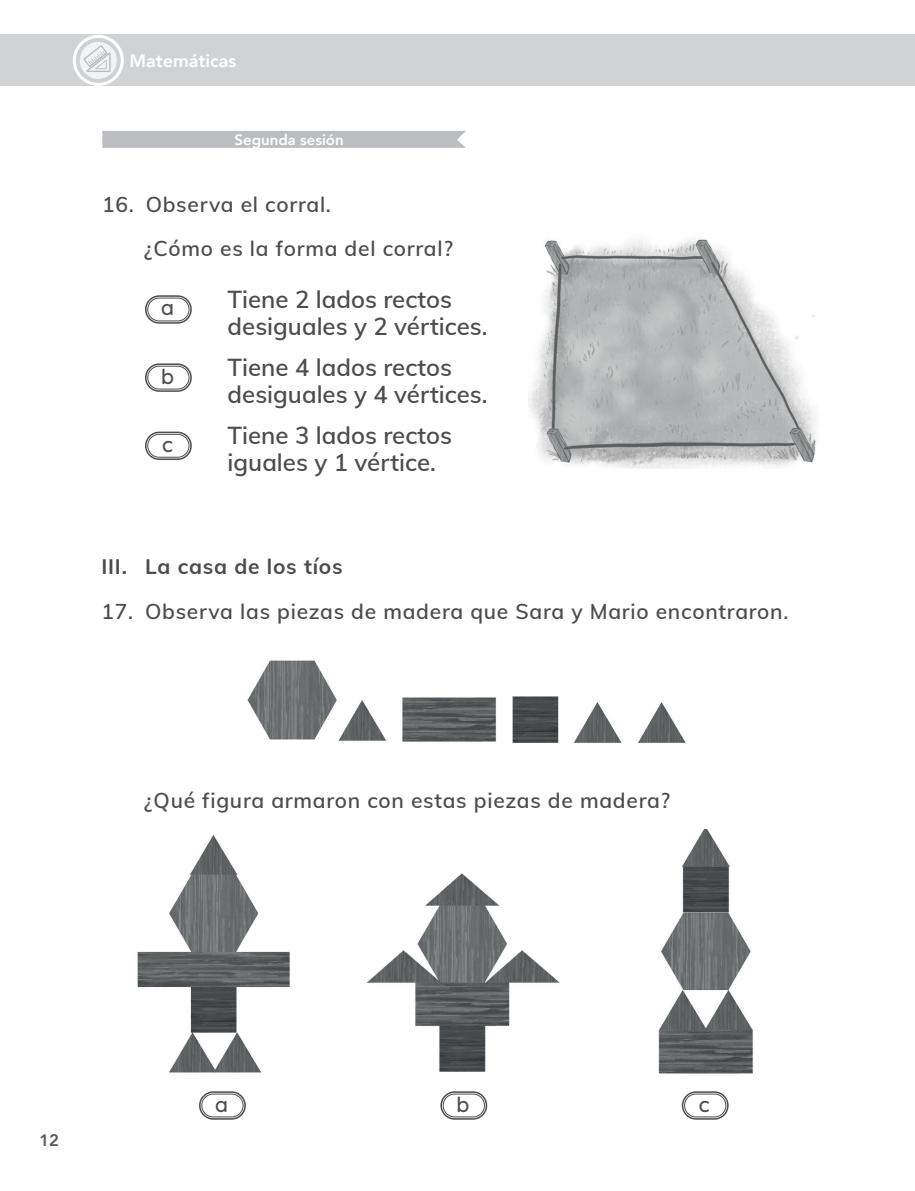
<style>
.page{position:relative;width:915px;height:1191px;background:#fff}
.page>*{position:absolute;margin:0;border:0;box-sizing:border-box;transform-origin:0 0}
.t1{font:600 24px/27px "Muli";color:#4b4c4d}
.t2{font:600 21px "Muli";letter-spacing:.035em;color:#4b4c4d}
.t3{font:700 21px "Muli";letter-spacing:.035em;color:#4b4c4d}
.t4{font:500 21px "Quicksand";color:#4b4c4d}
.t5{font:800 18px "Avenir";color:#fff}
.t6{font:800 16.5px "Avenir";color:#57585a}
.t7{font:800 15px "Avenir";color:#fff}
</style>
<div class="page">
<div style="left:0;top:34px;width:914px;height:52px;background:#d1d2d4"></div>
<div style="left:73px;top:35px;width:51px;height:51px;background:#fff;border-radius:50%"></div>
<div style="left:76px;top:38px;width:45px;height:45px;background:#cfd0d2;border-radius:50%"></div>
<div style="left:80px;top:42px;width:37px;height:37px;background:#f2f3f4;border-radius:50%"></div>
<svg style="left:82px;top:44px;width:29px;height:29px"></svg>
<div style="left:145px;top:295px;width:47px;height:29px;border:2px solid #4b4c4d;border-radius:13px"></div>
<div style="left:147px;top:298px;width:42px;height:23px;border:1px solid #4b4c4d;border-radius:11px"></div>
<div style="left:145px;top:363px;width:47px;height:29px;border:2px solid #4b4c4d;border-radius:13px"></div>
<div style="left:147px;top:366px;width:42px;height:23px;border:1px solid #4b4c4d;border-radius:11px"></div>
<div style="left:145px;top:431px;width:47px;height:29px;border:2px solid #4b4c4d;border-radius:13px"></div>
<div style="left:147px;top:434px;width:42px;height:23px;border:1px solid #4b4c4d;border-radius:11px"></div>
<img style="left:528px;top:239px;width:288px;height:230px">
<div style="left:199px;top:1091px;width:47px;height:28px;border:2px solid #4b4c4d;border-radius:13px"></div>
<div style="left:201px;top:1093px;width:42px;height:24px;border:1px solid #4b4c4d;border-radius:11px"></div>
<div style="left:440px;top:1091px;width:47px;height:28px;border:2px solid #4b4c4d;border-radius:13px"></div>
<div style="left:443px;top:1093px;width:41px;height:24px;border:1px solid #4b4c4d;border-radius:11px"></div>
<div style="left:681px;top:1091px;width:47px;height:28px;border:2px solid #4b4c4d;border-radius:13px"></div>
<div style="left:684px;top:1093px;width:41px;height:24px;border:1px solid #4b4c4d;border-radius:11px"></div>
<img style="left:137px;top:835px;width:153px;height:238px">
<img style="left:367px;top:873px;width:193px;height:199px">
<img style="left:658px;top:829px;width:95px;height:245px">
<img style="left:247px;top:660px;width:439px;height:82px">
<div style="left:102px;top:131px;width:364px;height:17px;background:#bcbdc0"></div>
<p class="t5" style="left:129px;top:46px;width:109px">Matemáticas</p>
<p class="t7" style="left:234px;top:128px;width:111px">Segunda sesión</p>
<p class="t2" style="left:102px;top:189px;width:230px">16. Observa el corral.</p>
<p class="t2" style="left:144px;top:233px;width:310px">¿Cómo es la forma del corral?</p>
<p class="t4" style="left:161px;top:291px;width:14px">a</p>
<p class="t1" style="left:227px;top:285px;width:261px">Tiene 2 lados rectos desiguales y 2 vértices.</p>
<p class="t4" style="left:161px;top:359px;width:14px">b</p>
<p class="t1" style="left:227px;top:353px;width:261px">Tiene 4 lados rectos desiguales y 4 vértices.</p>
<p class="t4" style="left:162px;top:427px;width:12px">c</p>
<p class="t1" style="left:227px;top:421px;width:226px">Tiene 3 lados rectos iguales y 1 vértice.</p>
<p class="t3" style="left:101px;top:551px;width:242px">III. La casa de los tíos</p>
<p class="t2" style="left:101px;top:596px;width:688px">17. Observa las piezas de madera que Sara y Mario encontraron.</p>
<p class="t2" style="left:144px;top:785px;width:527px">¿Qué figura armaron con estas piezas de madera?</p>
<p class="t6" style="left:39px;top:1127px;width:21px">12</p>
<p class="t4" style="left:215px;top:1087px;width:14px">a</p>
<p class="t4" style="left:456px;top:1087px;width:14px">b</p>
<p class="t4" style="left:698px;top:1087px;width:12px">c</p>
</div>
